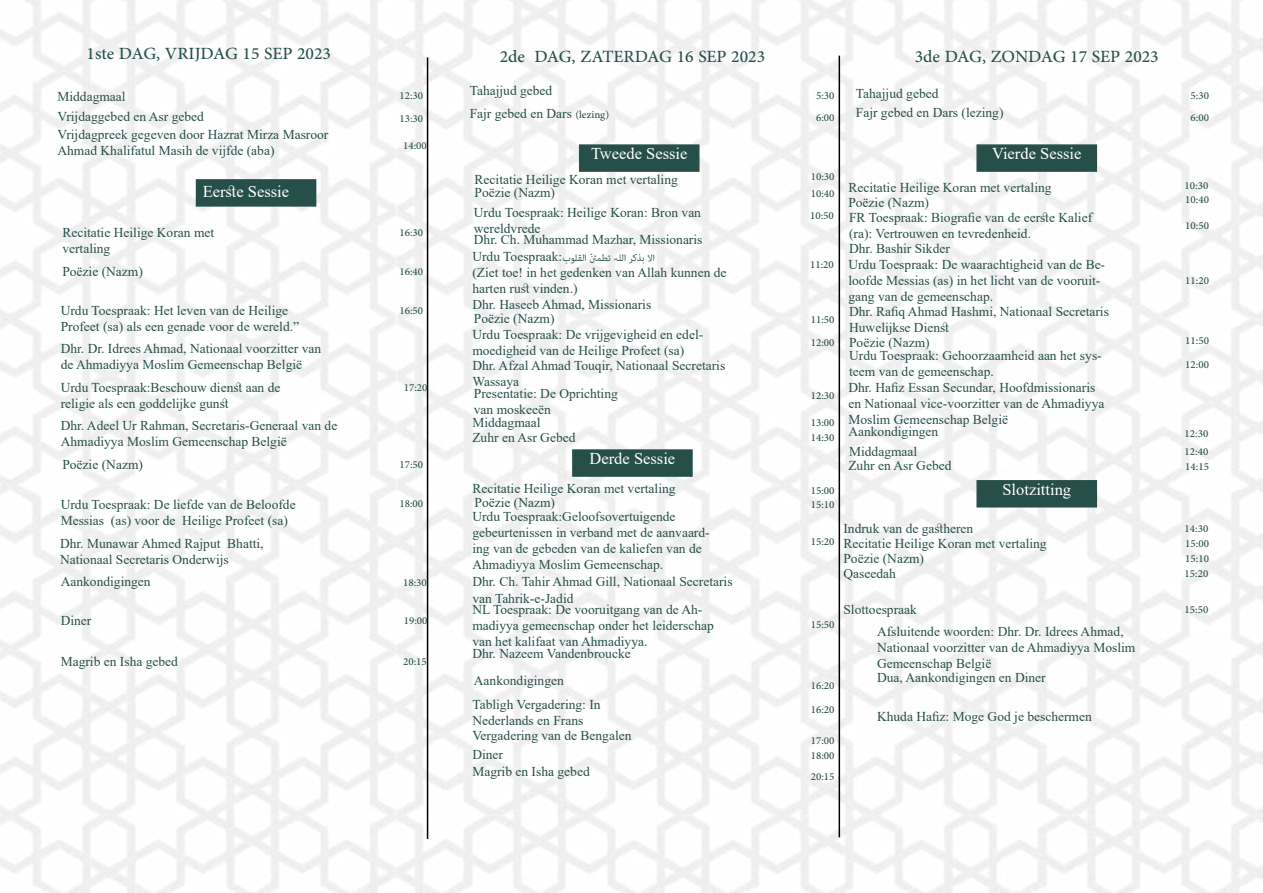
<style>
.page{position:relative;width:1263px;height:893px;background:#fff}
.page>*{position:absolute;margin:0;border:0;box-sizing:border-box;transform-origin:0 0}
.t1{font:24px "Adobe Arabic";color:#264f49}
.t2{font:16.5px "Times New Roman";color:#fff}
.t3{font:15px/29.7px "Adobe Arabic";color:#264f49}
.t4{font:13.5px/16.2px "Times New Roman";color:#264f49}
.t5{font:13.5px "Adobe Arabic";color:#264f49}
.s1{font-family:"Adobe Arabic";font-size:15px}
.s2{font-family:"Times New Roman"}
</style>
<div class="page">
<div style="left:579px;top:144px;width:120px;height:28px;background:#264f49;border:1px solid #264f49"></div>
<hr style="left:427px;top:57px;width:1px;height:782px;background:#000">
<hr style="left:838px;top:56px;width:2px;height:781px;background:#000">
<div style="left:196px;top:179px;width:120px;height:28px;background:#264f49;border:1px solid #264f49"></div>
<div style="left:572px;top:449px;width:121px;height:28px;background:#264f49;border:1px solid #264f49"></div>
<div style="left:976px;top:144px;width:121px;height:28px;background:#264f49;border:1px solid #264f49"></div>
<div style="left:976px;top:480px;width:121px;height:27px;background:#264f49;border:1px solid #264f49"></div>
<h1 class="t1" style="left:87px;top:36px;width:246px">1ste DAG, VRIJDAG 15 SEP 2023</h1>
<p class="t4" style="left:57px;top:88px;width:70px">Middagmaal</p>
<p class="t3" style="left:399px;top:79px;width:25px">12:30</p>
<p class="t4" style="left:57px;top:108px;width:148px">Vrijdaggebed en Asr gebed</p>
<p class="t3" style="left:403px;top:129px;width:25px">14:00</p>
<p class="t3" style="left:399px;top:102px;width:25px">13:30</p>
<p class="t4" style="left:57px;top:126px;width:272px">Vrijdagpreek gegeven door Hazrat Mirza Masroor<br>Ahmad Khalifatul Masih de vijfde (aba)</p>
<p class="t2" style="left:203px;top:180px;width:88px">Eerste Sessie</p>
<p class="t4" style="left:62px;top:224px;width:153px">Recitatie Heilige Koran met vertaling</p>
<p class="t4" style="left:62px;top:263px;width:82px">Poëzie (Nazm)</p>
<p class="t4" style="left:61px;top:301px;width:240px">Urdu Toespraak: Het leven van de Heilige<br>Profeet (sa) als een genade voor de wereld.”</p>
<p class="t4" style="left:61px;top:340px;width:262px">Dhr. Dr. Idrees Ahmad, Nationaal voorzitter van de Ahmadiyya Moslim Gemeenschap België</p>
<p class="t4" style="left:61px;top:379px;width:221px">Urdu Toespraak:Beschouw dienst aan de religie als een goddelijke gunst</p>
<p class="t4" style="left:61px;top:417px;width:278px">Dhr. Adeel Ur Rahman, Secretaris-Generaal van de<br>Ahmadiyya Moslim Gemeenschap België</p>
<p class="t4" style="left:62px;top:456px;width:82px">Poëzie (Nazm)</p>
<p class="t4" style="left:61px;top:496px;width:236px">Urdu Toespraak: De liefde van de Beloofde<br>Messias (as) voor de Heilige Profeet (sa)</p>
<p class="t4" style="left:60px;top:535px;width:205px">Dhr. Munawar Ahmed Rajput Bhatti,<br>Nationaal Secretaris Onderwijs</p>
<p class="t4" style="left:61px;top:573px;width:91px">Aankondigingen</p>
<p class="t4" style="left:61px;top:612px;width:32px">Diner</p>
<p class="t4" style="left:61px;top:653px;width:119px">Magrib en Isha gebed</p>
<p class="t3" style="left:399px;top:216px;width:25px">16:30</p>
<p class="t3" style="left:399px;top:255px;width:25px">16:40</p>
<p class="t3" style="left:399px;top:294px;width:25px">16:50</p>
<p class="t3" style="left:404px;top:371px;width:25px">17:20</p>
<p class="t3" style="left:399px;top:448px;width:25px">17:50</p>
<p class="t3" style="left:399px;top:487px;width:25px">18:00</p>
<p class="t3" style="left:403px;top:566px;width:25px">18:30</p>
<p class="t3" style="left:404px;top:604px;width:25px">19:00</p>
<p class="t3" style="left:403px;top:645px;width:25px">20:15</p>
<h1 class="t1" style="left:500px;top:40px;width:267px">2de DAG, ZATERDAG 16 SEP 2023</h1>
<p class="t4" style="left:470px;top:82px;width:84px">Tahajjud gebed</p>
<p class="t4" style="left:470px;top:105px;width:141px">Fajr gebed en Dars <span class="s1">(lezing)</span></p>
<p class="t2" style="left:591px;top:142px;width:98px">Tweede Sessie</p>
<p class="t4" style="left:474px;top:173px;width:205px;line-height:13px">Recitatie Heilige Koran met vertaling<br>Poëzie (Nazm)</p>
<p class="t4" style="left:474px;top:203px;width:229px">Urdu Toespraak: Heilige Koran: Bron van wereldvrede</p>
<p class="t4" style="left:474px;top:231px;width:230px">Dhr. Ch. Muhammad Mazhar, Missionaris</p>
<p class="t5" style="left:590px;top:249px;width:4px">ّ</p>
<p class="t5" style="left:472px;top:248px;width:184px"><span class="s2">U r d u T o e s p r a a k</span> اا لبذکرا ل لہتطمنئا لقلوب<span class="s2">:</span></p>
<p class="t4" style="left:472px;top:264px;width:256px;line-height:15.8px">(Ziet toe! in het gedenken van Allah kunnen de harten rust vinden.)<br>Dhr. Haseeb Ahmad, Missionaris<br>Poëzie (Nazm)<br>Urdu Toespraak: De vrijgevigheid en edel&shy;moedigheid van de Heilige Profeet (sa)</p>
<p class="t4" style="left:472px;top:357px;width:254px">Dhr. Afzal Ahmad Touqir, Nationaal Secretaris<br>Wassaya</p>
<p class="t4" style="left:474px;top:384px;width:145px">Presentatie: De Oprichting van moskeeën</p>
<p class="t4" style="left:472px;top:415px;width:105px;line-height:14.4px">Middagmaal<br>Zuhr en Asr Gebed</p>
<p class="t2" style="left:590px;top:447px;width:87px">Derde Sessie</p>
<p class="t4" style="left:472px;top:481px;width:205px;line-height:14.1px">Recitatie Heilige Koran met vertaling<br>Poëzie (Nazm)<br>Urdu Toespraak:Geloofsovertuigende</p>
<p class="t4" style="left:472px;top:524px;width:262px">gebeurtenissen in verband met de aanvaard-<br>ing van de gebeden van de kaliefen van de Ahmadiyya Moslim Gemeenschap.<br>Dhr. Ch. Tahir Ahmad Gill, Nationaal Secretaris van Tahrik-e-Jadid</p>
<p class="t4" style="left:472px;top:601px;width:243px">NL Toespraak: De vooruitgang van de Ah&shy;madiyya gemeenschap onder het leiderschap van het kalifaat van Ahmadiyya.</p>
<p class="t4" style="left:472px;top:640px;width:160px;line-height:26.8px">Dhr. Nazeem Vandenbroucke<br>Aankondigingen</p>
<p class="t4" style="left:472px;top:696px;width:130px">Tabligh Vergadering: In<br>Nederlands en Frans</p>
<p class="t4" style="left:472px;top:725px;width:161px;line-height:19.4px">Vergadering van de Bengalen<br>Diner</p>
<p class="t4" style="left:472px;top:763px;width:119px">Magrib en Isha gebed</p>
<p class="t3" style="left:816px;top:79px;width:20px">5:30</p>
<p class="t3" style="left:816px;top:101px;width:20px">6:00</p>
<h1 class="t1" style="left:915px;top:40px;width:245px">3de DAG, ZONDAG 17 SEP 2023</h1>
<p class="t4" style="left:856px;top:83px;width:149px;line-height:19.4px">Tahajjud gebed<br>Fajr gebed en Dars (lezing)</p>
<p class="t3" style="left:811px;top:160px;width:25px">10:30</p>
<p class="t3" style="left:811px;top:176px;width:25px">10:40</p>
<p class="t3" style="left:810px;top:199px;width:25px">10:50</p>
<p class="t3" style="left:810px;top:248px;width:25px">11:20</p>
<p class="t3" style="left:811px;top:303px;width:25px">11:50</p>
<p class="t3" style="left:811px;top:326px;width:25px">12:00</p>
<p class="t3" style="left:811px;top:379px;width:25px">12:30</p>
<p class="t3" style="left:811px;top:406px;width:25px">13:00</p>
<p class="t3" style="left:811px;top:421px;width:25px">14:30</p>
<p class="t3" style="left:811px;top:474px;width:25px">15:00</p>
<p class="t3" style="left:811px;top:488px;width:25px">15:10</p>
<p class="t3" style="left:811px;top:525px;width:25px">15:20</p>
<p class="t3" style="left:811px;top:608px;width:25px">15:50</p>
<p class="t3" style="left:811px;top:669px;width:25px">16:20</p>
<p class="t3" style="left:811px;top:693px;width:25px">16:20</p>
<p class="t3" style="left:811px;top:724px;width:25px">17:00</p>
<p class="t3" style="left:811px;top:738px;width:25px">18:00</p>
<p class="t3" style="left:811px;top:760px;width:25px">20:15</p>
<p class="t2" style="left:992px;top:142px;width:91px">Vierde Sessie</p>
<p class="t4" style="left:848px;top:179px;width:205px;line-height:15.5px">Recitatie Heilige Koran met vertaling<br>Poëzie (Nazm)</p>
<p class="t4" style="left:849px;top:209px;width:245px">FR Toespraak: Biografie van de eerste Kalief (ra): Vertrouwen en tevredenheid.</p>
<p class="t4" style="left:849px;top:240px;width:102px">Dhr. Bashir Sikder</p>
<p class="t4" style="left:848px;top:256px;width:258px">Urdu Toespraak: De waarachtigheid van de Be&shy;loofde Messias (as) in het licht van de vooruit&shy;gang van de gemeenschap.</p>
<p class="t4" style="left:849px;top:303px;width:261px">Dhr. Rafiq Ahmad Hashmi, Nationaal Secretaris<br>Huwelijkse Dienst</p>
<p class="t4" style="left:849px;top:334px;width:82px">Poëzie (Nazm)</p>
<p class="t4" style="left:849px;top:346px;width:254px">Urdu Toespraak: Gehoorzaamheid aan het sys&shy;teem van de gemeenschap.</p>
<p class="t4" style="left:848px;top:379px;width:258px">Dhr. Hafiz Essan Secundar, Hoofdmissionaris en Nationaal vice-voorzitter van de Ahmadiyya<br>Moslim Gemeenschap België</p>
<p class="t4" style="left:848px;top:421px;width:91px;line-height:20.5px">Aankondigingen<br>Middagmaal</p>
<p class="t4" style="left:848px;top:457px;width:105px">Zuhr en Asr Gebed</p>
<p class="t2" style="left:1002px;top:478px;width:70px">Slotzitting</p>
<p class="t4" style="left:843px;top:535px;width:205px;line-height:15.5px">Recitatie Heilige Koran met vertaling<br>Poëzie (Nazm)<br>Qaseedah</p>
<p class="t4" style="left:877px;top:598px;width:248px;line-height:22.4px;text-indent:-34px">Slottoespraak<br>Afsluitende woorden: Dhr. Dr. Idrees Ahmad,</p>
<p class="t4" style="left:877px;top:639px;width:260px">Nationaal voorzitter van de Ahmadiyya Moslim<br>Gemeenschap België</p>
<p class="t4" style="left:877px;top:669px;width:170px">Dua, Aankondigingen en Diner</p>
<p class="t4" style="left:877px;top:708px;width:216px">Khuda Hafiz: Moge God je beschermen</p>
<p class="t4" style="left:843px;top:520px;width:131px">Indruk van de gastheren</p>
<p class="t3" style="left:1190px;top:79px;width:20px">5:30</p>
<p class="t3" style="left:1190px;top:101px;width:20px">6:00</p>
<p class="t3" style="left:1184px;top:169px;width:25px">10:30</p>
<p class="t3" style="left:1185px;top:209px;width:25px">10:50</p>
<p class="t3" style="left:1185px;top:183px;width:25px">10:40</p>
<p class="t3" style="left:1185px;top:264px;width:25px">11:20</p>
<p class="t3" style="left:1185px;top:327px;width:25px;line-height:23.5px">11:50<br>12:00</p>
<p class="t3" style="left:1184px;top:424px;width:25px;line-height:17.1px">12:30<br>12:40</p>
<p class="t3" style="left:1185px;top:449px;width:25px">14:15</p>
<p class="t3" style="left:1184px;top:512px;width:26px">14:30<br>15:10</p>
<p class="t3" style="left:1184px;top:527px;width:26px">15:00<br>15:20</p>
<p class="t3" style="left:1184px;top:593px;width:25px">15:50</p>
</div>
